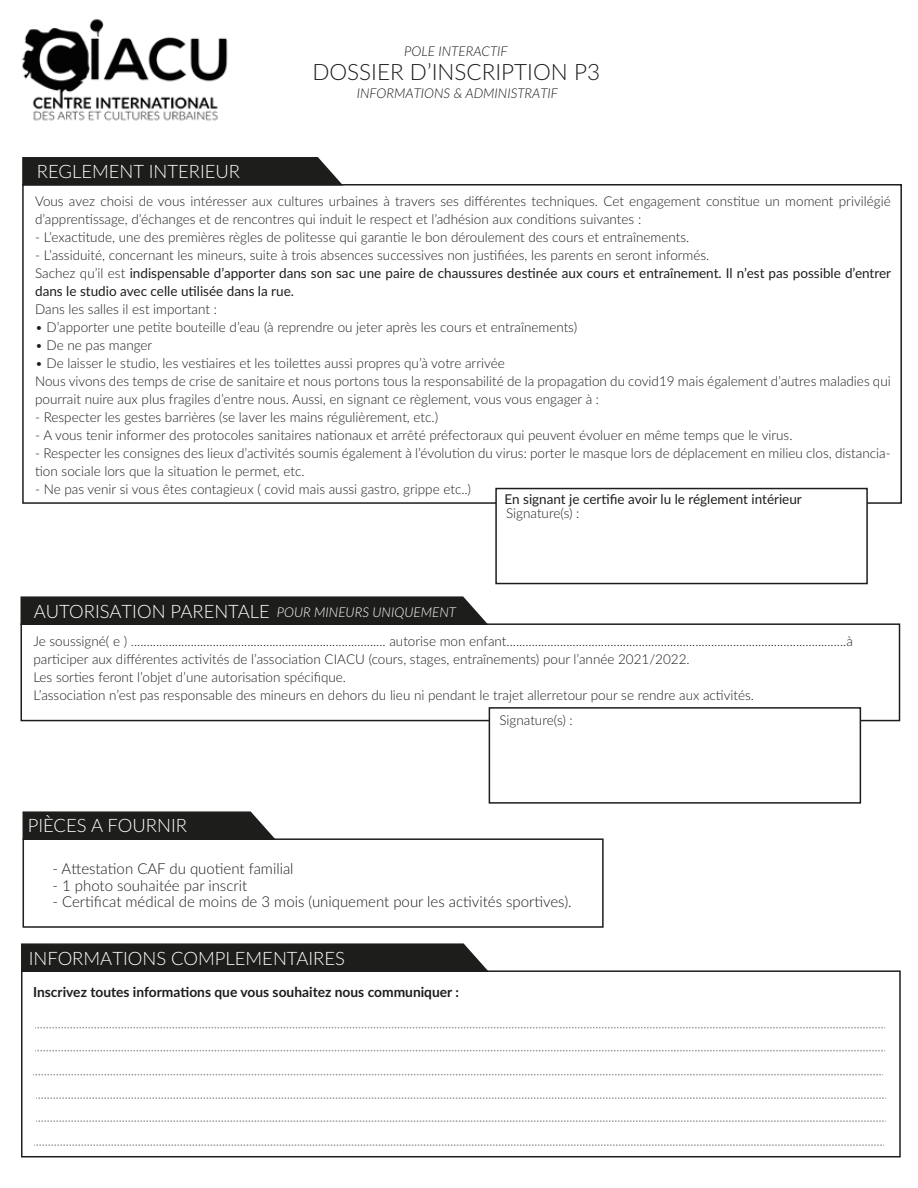
<style>
.page{position:relative;width:918px;height:1188px;background:#fff}
.page>*{position:absolute;margin:0;border:0;box-sizing:border-box;transform-origin:0 0}
.t1{font:300 22.5px "Lato";color:#1d1d1b}
.t2{font:300 18.45px "Lato";color:#fff}
.t3{font:300 15px "Lato";color:#1d1d1b}
.t4{font:700 13.8px "Lato";color:#1d1d1b}
.t5{font:300 13.5px/18px "Lato";color:#1d1d1b}
.t6{font:13.5px/18px "Lato";color:#1d1d1b}
.t7{font:italic 300 13.5px "Lato";color:#1d1d1b}
.t8{font:italic 300 13.5px "Lato";color:#fff}
.s1{font-weight:300}
</style>
<div class="page">
<svg style="left:35px;top:1027px;width:850px;height:1px"></svg>
<svg style="left:35px;top:1050px;width:850px;height:1px"></svg>
<svg style="left:33px;top:1074px;width:850px;height:1px"></svg>
<svg style="left:36px;top:1097px;width:850px;height:2px"></svg>
<svg style="left:36px;top:1120px;width:850px;height:2px"></svg>
<svg style="left:34px;top:1144px;width:850px;height:2px"></svg>
<img style="left:21px;top:19px;width:207px;height:102px">
<div style="left:23px;top:838px;width:581px;height:90px;border:2px solid #1d1d1b"></div>
<svg style="left:22px;top:811px;width:254px;height:30px;background:#333331"></svg>
<div style="left:21px;top:623px;width:879px;height:98px;border:2px solid #1d1d1b"></div>
<svg style="left:20px;top:596px;width:469px;height:30px;background:#2e2e2c"></svg>
<div style="left:489px;top:707px;width:372px;height:97px;background:#fff;border:2px solid #1d1d1b"></div>
<svg style="left:22px;top:157px;width:322px;height:30px;background:#2f2f2d"></svg>
<div style="left:495px;top:488px;width:373px;height:96px;background:#fff;border:2px solid #1d1d1b"></div>
<div style="left:21px;top:970px;width:880px;height:187px;border:2px solid #1d1d1b"></div>
<svg style="left:21px;top:943px;width:468px;height:30px;background:#2d2d2b"></svg>
<p class="t7" style="left:404px;top:42px;width:105px">POLE INTERACTIF</p>
<p class="t7" style="left:357px;top:84px;width:203px">INFORMATIONS &amp; ADMINISTRATIF</p>
<h1 class="t1" style="left:312px;top:57px;width:289px">DOSSIER D’INSCRIPTION P3</h1>
<h2 class="t2" style="left:37px;top:158px;width:205px">REGLEMENT INTERIEUR</h2>
<p class="t5" style="left:35px;top:192px;width:857px">Vous avez choisi de vous intéresser aux cultures urbaines à travers ses différentes techniques. Cet engagement constitue un moment privilégié d’apprentissage, d’échanges et de rencontres qui induit le respect et l’adhésion aux conditions suivantes :</p>
<p class="t5" style="left:35px;top:228px;width:656px">- L’exactitude, une des premières règles de politesse qui garantie le bon déroulement des cours et entraînements.</p>
<p class="t6" style="left:35px;top:246px;width:858px"><span class="s1">- L’assiduité, concernant les mineurs, suite à trois absences successives non justifiées, les parents en seront informés.<br>Sachez qu’il est</span> indispensable d’apporter dans son sac une paire de chaussures destinée aux cours et entraînement. Il n’est pas possible d’entrer dans le studio avec celle utilisée dans la rue.</p>
<p class="t5" style="left:35px;top:300px;width:183px">Dans les salles il est important :</p>
<p class="t5" style="left:35px;top:318px;width:544px">• D’apporter une petite bouteille d’eau (à reprendre ou jeter après les cours et entraînements)</p>
<p class="t5" style="left:35px;top:336px;width:119px">• De ne pas manger</p>
<p class="t5" style="left:35px;top:354px;width:857px">• De laisser le studio, les vestiaires et les toilettes aussi propres qu’à votre arrivée<br>Nous vivons des temps de crise de sanitaire et nous portons tous la responsabilité de la propagation du covid19 mais également d’autres maladies qui pourrait nuire aux plus fragiles d’entre nous. Aussi, en signant ce règlement, vous vous engager à :</p>
<p class="t5" style="left:35px;top:408px;width:405px">- Respecter les gestes barrières (se laver les mains régulièrement, etc.)</p>
<p class="t5" style="left:35px;top:426px;width:759px">- A vous tenir informer des protocoles sanitaires nationaux et arrêté préfectoraux qui peuvent évoluer en même temps que le virus.</p>
<p class="t5" style="left:35px;top:444px;width:857px">- Respecter les consignes des lieux d’activités soumis également à l’évolution du virus: porter le masque lors de déplacement en milieu clos, distancia&shy;tion sociale lors que la situation le permet, etc.</p>
<p class="t5" style="left:35px;top:480px;width:438px">- Ne pas venir si vous êtes contagieux ( covid mais aussi gastro, grippe etc..)</p>
<p class="t5" style="left:506px;top:504px;width:75px">Signature(s) :</p>
<p class="t6" style="left:505px;top:489px;width:299px">En signant je certifie avoir lu le réglement intérieur</p>
<h2 class="t2" style="left:34px;top:598px;width:238px">AUTORISATION PARENTALE</h2>
<p class="t5" style="left:33px;top:631px;width:821px">Je soussigné( e ) ................................................................................. autorise mon enfant............................................................................................................à participer aux différentes activités de l’association CIACU (cours, stages, entraînements) pour l’année 2021/2022.<br>Les sorties feront l’objet d’une autorisation spécifique.<br>L’association n’est pas responsable des mineurs en dehors du lieu ni pendant le trajet allerretour pour se rendre aux activités.</p>
<p class="t8" style="left:277px;top:602px;width:181px">POUR MINEURS UNIQUEMENT</p>
<p class="t5" style="left:499px;top:711px;width:75px">Signature(s) :</p>
<h2 class="t2" style="left:28px;top:812px;width:161px">PIÈCES A FOURNIR</h2>
<p class="t3" style="left:53px;top:859px;width:243px">- Attestation CAF du quotient familial</p>
<p class="t3" style="left:53px;top:875px;width:196px">- 1 photo souhaitée par inscrit</p>
<p class="t3" style="left:53px;top:892px;width:521px">- Certificat médical de moins de 3 mois (uniquement pour les activités sportives).</p>
<h2 class="t2" style="left:29px;top:945px;width:318px">INFORMATIONS COMPLEMENTAIRES</h2>
<p class="t4" style="left:33px;top:982px;width:427px">Inscrivez toutes informations que vous souhaitez nous communiquer :</p>
</div>
